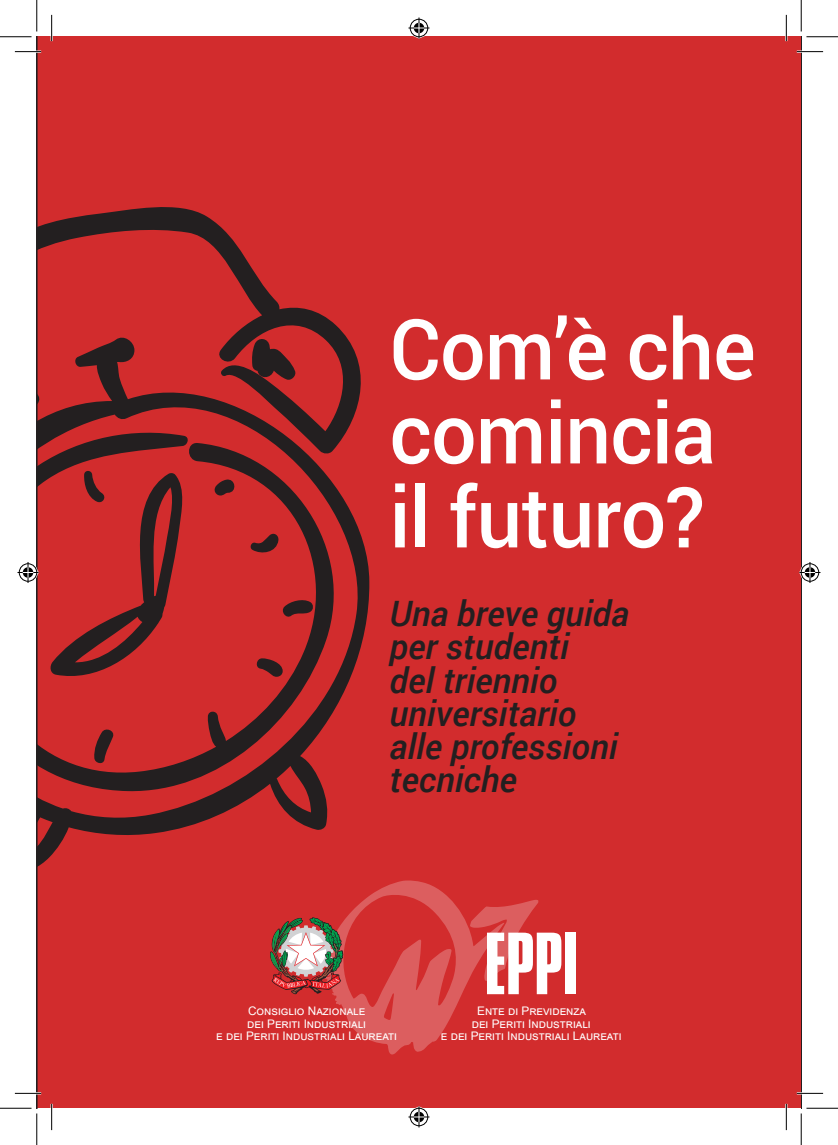
<style>
.page{position:relative;width:838px;height:1145px;background:#fff}
.page>*{position:absolute;margin:0;border:0;box-sizing:border-box;transform-origin:0 0}
.t1{font:500 84px/84px "Roboto";letter-spacing:-.01em;color:#fff;scale:.96 1}
.t2{font:italic 500 35px/33.2px "Roboto";color:#231f20}
.t3{font:11.9px/12.2px "Arial";color:#fff;text-align:center}
</style>
<div class="page">
<div style="left:37px;top:37px;width:764px;height:1071px;background:#d22c2d"></div>
<svg style="left:270px;top:880px;width:291px;height:176px;background:#d24c4b"></svg>
<div style="left:565px;top:933px;width:10px;height:61px;background:#fff"></div>
<svg style="left:37px;top:455px;width:335px;height:418px;background:#aa292a"></svg>
<svg style="left:37px;top:455px;width:319px;height:338px;background:#aa292a"></svg>
<svg style="left:94px;top:727px;width:21px;height:38px"></svg>
<svg style="left:211px;top:478px;width:26px;height:21px"></svg>
<svg style="left:249px;top:532px;width:30px;height:23px"></svg>
<svg style="left:280px;top:598px;width:34px;height:22px"></svg>
<svg style="left:254px;top:658px;width:29px;height:19px"></svg>
<svg style="left:49px;top:470px;width:137px;height:212px;background:#a92829"></svg>
<svg style="left:37px;top:455px;width:4px;height:23px"></svg>
<svg style="left:37px;top:199px;width:337px;height:256px;background:#a62829"></svg>
<svg style="left:252px;top:336px;width:45px;height:45px;background:#6b2425"></svg>
<hr style="left:15px;top:51px;width:26px;height:2px;background:#fff">
<hr style="left:796px;top:51px;width:27px;height:2px;background:#fff">
<hr style="left:15px;top:1092px;width:26px;height:2px;background:#fff">
<hr style="left:796px;top:1092px;width:27px;height:2px;background:#fff">
<hr style="left:51px;top:15px;width:2px;height:26px;background:#fff">
<hr style="left:51px;top:1104px;width:2px;height:26px;background:#fff">
<hr style="left:785px;top:15px;width:2px;height:26px;background:#fff">
<hr style="left:785px;top:1104px;width:2px;height:26px;background:#fff">
<svg style="left:15px;top:51px;width:26px;height:1px"></svg>
<svg style="left:796px;top:51px;width:27px;height:1px"></svg>
<svg style="left:15px;top:1093px;width:26px;height:1px"></svg>
<svg style="left:796px;top:1093px;width:27px;height:1px"></svg>
<svg style="left:51px;top:15px;width:1px;height:26px"></svg>
<svg style="left:51px;top:1104px;width:1px;height:26px"></svg>
<svg style="left:786px;top:15px;width:1px;height:26px"></svg>
<svg style="left:786px;top:1104px;width:1px;height:26px"></svg>
<hr style="left:0;top:36px;width:32px;height:1px;background:#000">
<hr style="left:806px;top:36px;width:31px;height:1px;background:#000">
<hr style="left:0;top:1108px;width:32px;height:1px;background:#000">
<hr style="left:806px;top:1108px;width:31px;height:1px;background:#000">
<hr style="left:36px;top:0;width:1px;height:31px;background:#000">
<hr style="left:36px;top:1113px;width:1px;height:32px;background:#000">
<hr style="left:800px;top:0;width:1px;height:31px;background:#000">
<hr style="left:800px;top:1113px;width:1px;height:32px;background:#000">
<svg style="left:408px;top:18px;width:21px;height:21px"></svg>
<svg style="left:408px;top:1106px;width:21px;height:21px"></svg>
<svg style="left:18px;top:562px;width:21px;height:21px"></svg>
<svg style="left:799px;top:562px;width:21px;height:21px"></svg>
<h1 class="t1" style="left:389px;top:304px;width:383px">Com’è che comincia il futuro?</h1>
<h2 class="t2" style="left:389px;top:596px;width:241px">Una breve guida per studenti<br>del triennio universitario alle professioni tecniche</h2>
<p class="t3" style="left:216px;top:1005px;width:182px">Consiglio Nazionale<br>dei Periti Industriali<br>e dei Periti Industriali Laureati</p>
<p class="t3" style="left:441px;top:1005px;width:182px">Ente di Previdenza<br>dei Periti Industriali<br>e dei Periti Industriali Laureati</p>
</div>
